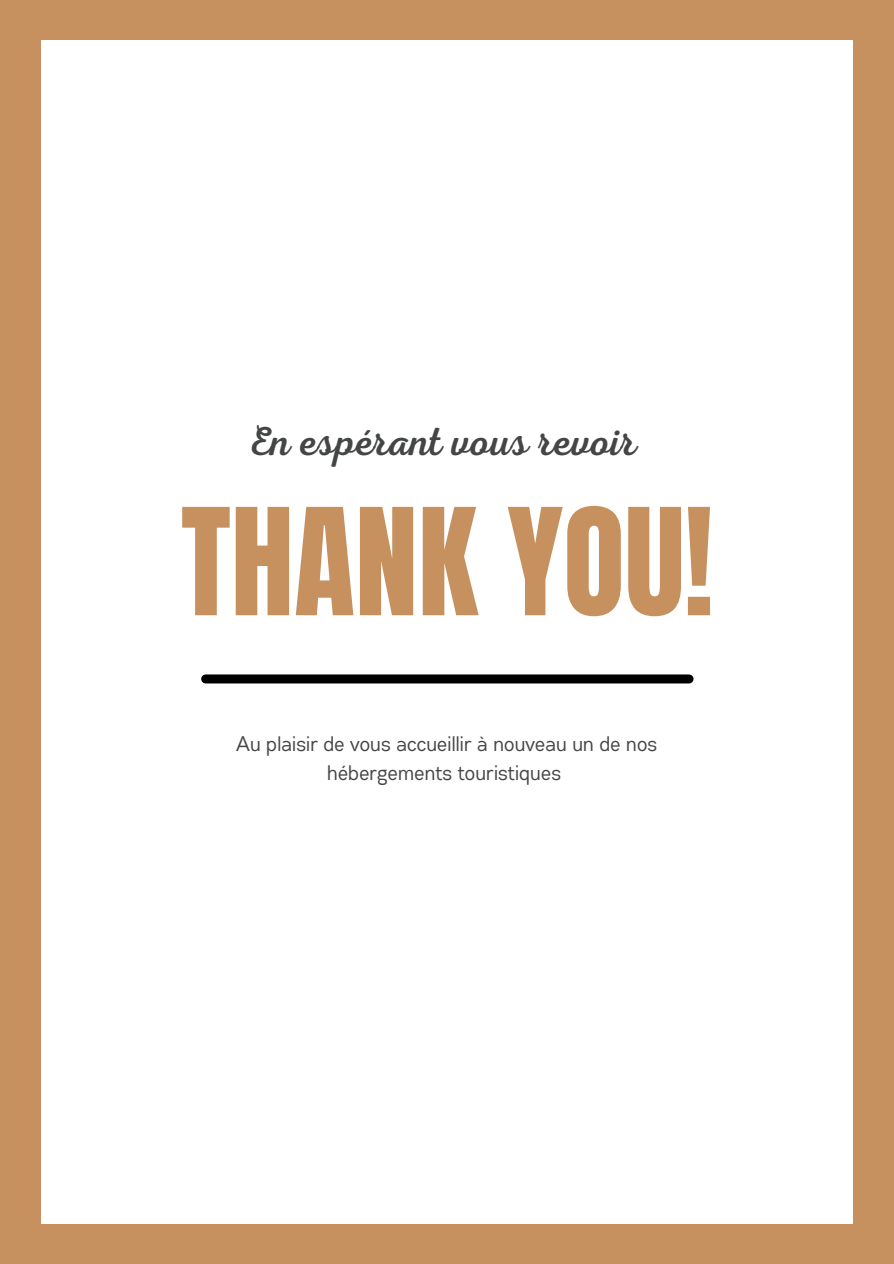
<style>
.page{position:relative;width:894px;height:1264px;background:#fff}
.page>*{position:absolute;margin:0;border:0;box-sizing:border-box;transform-origin:0 0}
.t1{font:126.15px "Anton";color:#c6915f}
.t2{font:40.5px "Nexa Script";color:#444645}
.t3{font:21px/29.2px "Gabriel Sans Cond";color:#444645;text-align:center}
</style>
<div class="page">
<div style="left:0;top:0;width:893px;height:1263px;background:#c6915f"></div>
<div style="left:41px;top:41px;width:811px;height:1182px;background:#fff"></div>
<div style="left:205px;top:674px;width:484px;height:9px;background:#000"></div>
<p class="t2" style="left:248px;top:418px;width:390px">En espérant vous revoir</p>
<p class="t1" style="left:181px;top:471px;width:534px">THANK YOU!</p>
<p class="t3" style="left:236px;top:730px;width:422px">Au plaisir de vous accueillir à nouveau un de nos hébergements touristiques</p>
</div>
